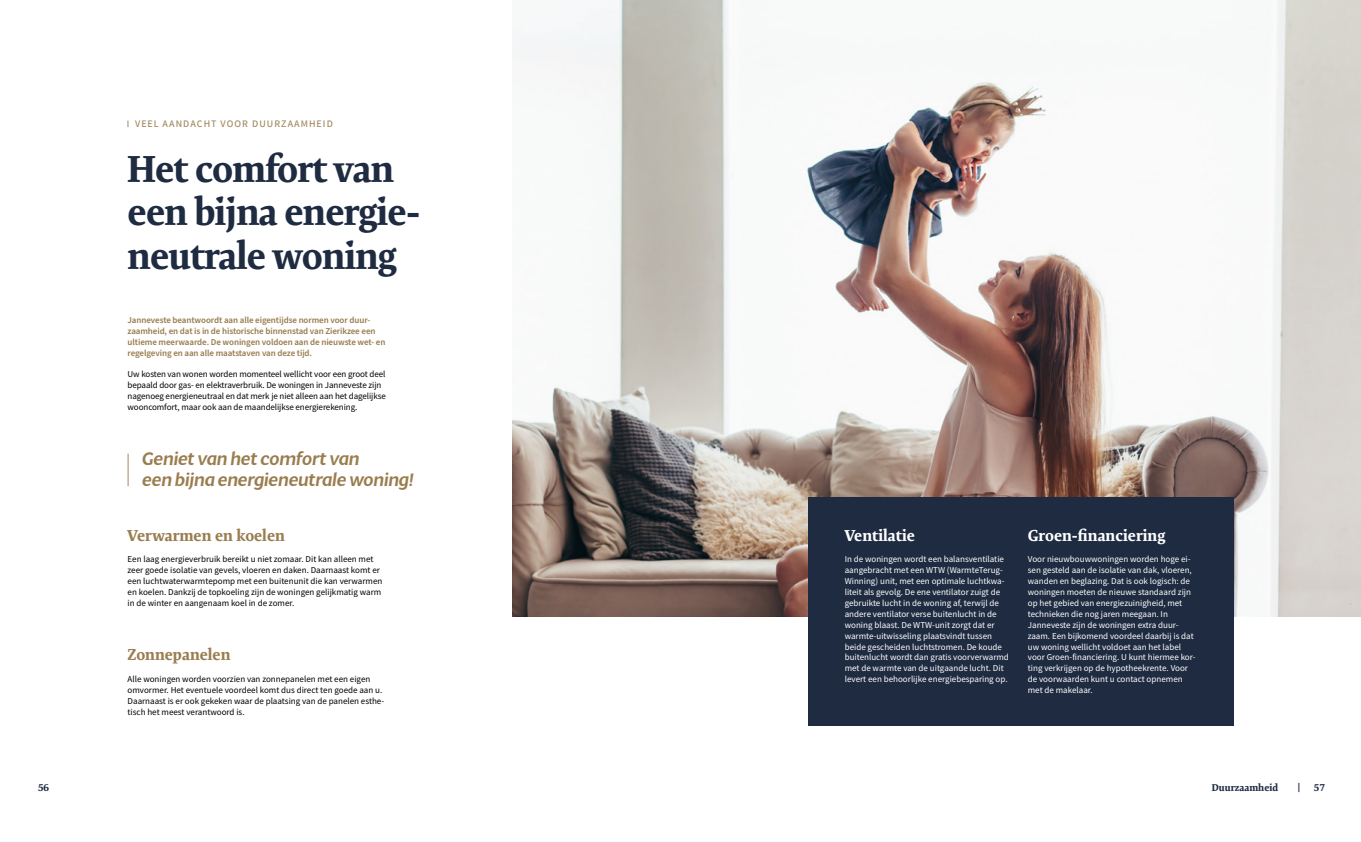
<style>
.page{position:relative;width:1361px;height:842px;background:#fff}
.page>*{position:absolute;margin:0;border:0;box-sizing:border-box;transform-origin:0 0}
.t1{font:700 38px/43.5px "Expo Serif Pro";letter-spacing:-.02em;color:#1e2b41}
.t2{font:italic 500 18px/21.8px "Multi Display";letter-spacing:-.01em;color:#997d4f}
.t3{font:700 16px "Expo Serif Pro";color:#997d4f}
.t4{font:700 16px "Expo Serif Pro";color:#fff}
.t5{font:600 10px "Varta";letter-spacing:.105em;color:#a2885e}
.t6{font:700 10px "Expo Serif Pro";color:#1e2b41}
.t7{font:9px/10.9px "Source Sans Pro";color:#fff}
.t8{font:9px/10.9px "Source Sans Pro";color:#000}
.t9{font:600 9px/10.9px "Source Sans Pro";letter-spacing:-.01em;color:#997d4f}
</style>
<div class="page">
<img style="left:512px;top:0;width:849px;height:617px">
<div style="left:808px;top:497px;width:425px;height:229px;background:#1e2b41"></div>
<hr style="left:128px;top:454px;width:1px;height:32px;background:#a2885e">
<p class="t5" style="left:135px;top:118px;width:199px">VEEL AANDACHT VOOR DUURZAAMHEID</p>
<h1 class="t1" style="left:128px;top:147px;width:294px">Het comfort van een bijna energie&shy;neutrale woning</h1>
<p class="t9" style="left:128px;top:315px;width:259px">Janneveste beantwoordt aan alle eigentijdse normen voor duur&shy;zaamheid, en dat is in de historische binnenstad van Zierikzee een ultieme meerwaarde. De woningen voldoen aan de nieuwste wet- en regelgeving en aan alle maatstaven van deze tijd.</p>
<p class="t8" style="left:128px;top:369px;width:260px">Uw kosten van wonen worden momenteel wellicht voor een groot deel bepaald door gas- en elektraverbruik. De woningen in Janneveste zijn nagenoeg energieneutraal en dat merk je niet alleen aan het dagelijkse wooncomfort, maar ook aan de maandelijkse energierekening.</p>
<h2 class="t2" style="left:142px;top:447px;width:273px">Geniet van het comfort van<br>een bijna energieneutrale woning!</h2>
<h3 class="t3" style="left:128px;top:525px;width:159px">Verwarmen en koelen</h3>
<p class="t8" style="left:128px;top:554px;width:256px">Een laag energieverbruik bereikt u niet zomaar. Dit kan alleen met zeer goede isolatie van gevels, vloeren en daken. Daarnaast komt er een luchtwaterwarmtepomp met een buitenunit die kan verwarmen en koelen. Dankzij de topkoeling zijn de woningen gelijkmatig warm in de winter en aangenaam koel in de zomer.</p>
<h3 class="t3" style="left:128px;top:645px;width:104px">Zonnepanelen</h3>
<p class="t8" style="left:128px;top:674px;width:258px">Alle woningen worden voorzien van zonnepanelen met een eigen omvormer. Het eventuele voordeel komt dus direct ten goede aan u.<br>Daarnaast is er ook gekeken waar de plaatsing van de panelen esthe&shy;tisch het meest verantwoord is.</p>
<h3 class="t4" style="left:844px;top:525px;width:72px">Ventilatie</h3>
<p class="t7" style="left:844px;top:554px;width:166px">In de woningen wordt een balansventilatie aangebracht met een WTW (WarmteTerug-Winning) unit, met een optimale luchtkwa&shy;liteit als gevolg. De ene ventilator zuigt de gebruikte lucht in de woning af, terwijl de andere ventilator verse buitenlucht in de woning blaast. De WTW-unit zorgt dat er warmte-uitwisseling plaatsvindt tussen beide gescheiden luchtstromen. De koude buitenlucht wordt dan gratis voorverwarmd met de warmte van de uitgaande lucht. Dit levert een behoorlijke energiebesparing op.</p>
<h3 class="t4" style="left:1028px;top:525px;width:139px">Groen-financiering</h3>
<p class="t7" style="left:1028px;top:554px;width:169px">Voor nieuwbouwwoningen worden hoge ei&shy;sen gesteld aan de isolatie van dak, vloeren, wanden en beglazing. Dat is ook logisch: de woningen moeten de nieuwe standaard zijn op het gebied van energiezuinigheid, met technieken die nog jaren meegaan. In Janneveste zijn de woningen extra duur&shy;zaam. Een bijkomend voordeel daarbij is dat uw woning wellicht voldoet aan het label voor Groen-financiering. U kunt hiermee kor&shy;ting verkrijgen op de hypotheekrente. Voor de voorwaarden kunt u contact opnemen met de makelaar.</p>
<p class="t6" style="left:38px;top:781px;width:13px">56</p>
<p class="t6" style="left:1212px;top:781px;width:68px">Duurzaamheid</p>
<p class="t6" style="left:1297px;top:780px;width:5px">|</p>
<p class="t6" style="left:1314px;top:781px;width:13px">57</p>
</div>
